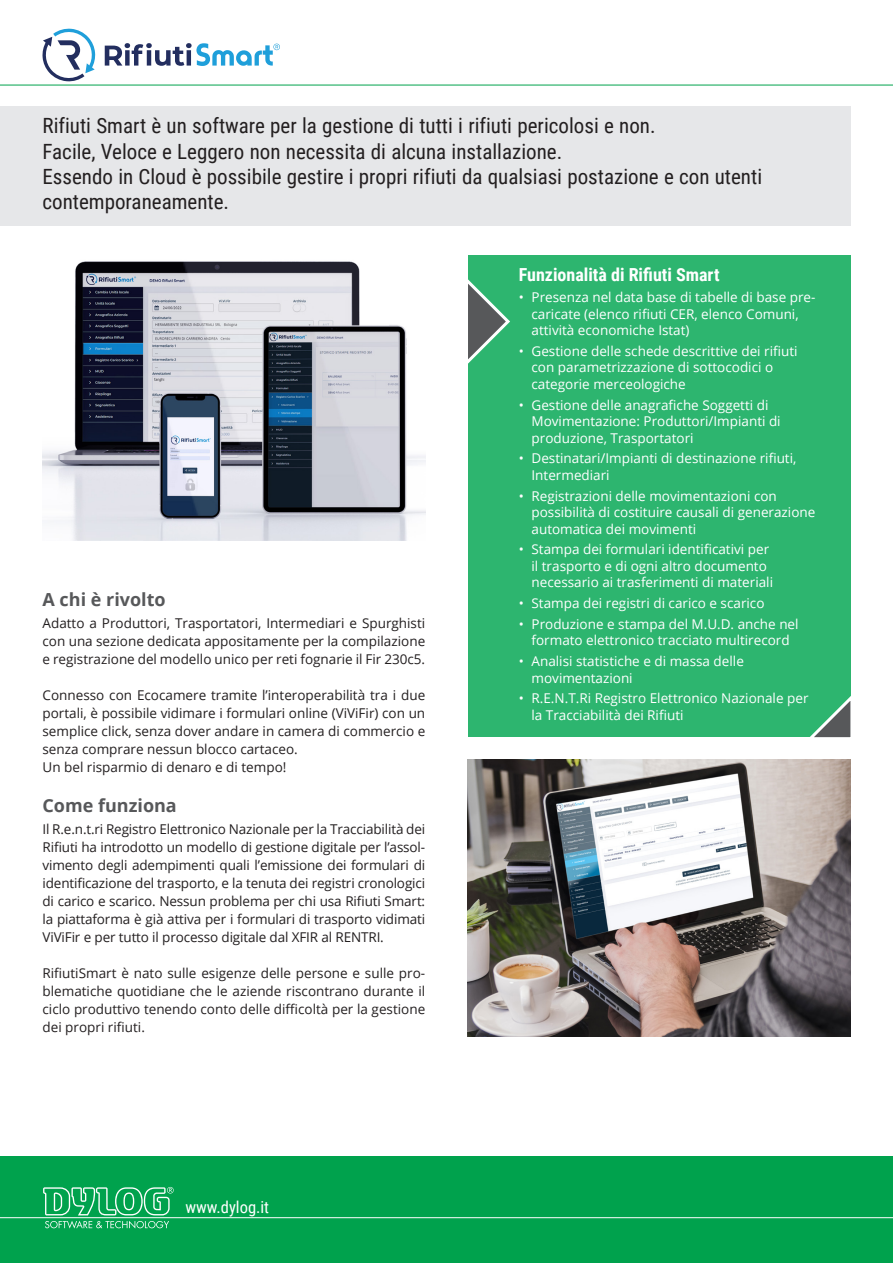
<style>
.page{position:relative;width:893px;height:1263px;background:#fff}
.page>*{position:absolute;margin:0;border:0;box-sizing:border-box;transform-origin:0 0}
.t1{font:21px/25.2px "Roboto Condensed";color:#231f20}
.t2{font:700 18px "Roboto Condensed";color:#fff}
.t3{font:700 18px "Open Sans";color:#57585a}
.t4{font:16.5px "Roboto Condensed";color:#fff}
.t5{font:13.5px/18px "Open Sans";color:#231f20;text-align:justify}
.t6{font:13.5px/16.5px "Open Sans";color:#fff}
</style>
<div class="page">
<div style="left:0;top:106px;width:850px;height:119px;background:#e6e7e9"></div>
<div style="left:0;top:1157px;width:893px;height:106px;background:#00a24d"></div>
<svg style="left:45px;top:1221px;width:124px;height:7px"></svg>
<svg style="left:43px;top:1187px;width:131px;height:28px"></svg>
<hr style="left:0;top:1217px;width:893px;height:1px;background:#fff">
<svg style="left:43px;top:29px;width:53px;height:52px"></svg>
<svg style="left:105px;top:43px;width:175px;height:23px"></svg>
<div style="left:468px;top:255px;width:382px;height:482px;background:#2db56f"></div>
<svg style="left:468px;top:279px;width:42px;height:85px"></svg>
<svg style="left:810px;top:690px;width:41px;height:48px"></svg>
<img style="left:43px;top:261px;width:382px;height:279px">
<img style="left:468px;top:760px;width:382px;height:277px">
<hr style="left:0;top:85px;width:893px;height:1px;background:#00a24d">
<h1 class="t1" style="left:43px;top:113px;width:751px">Tre configurazio i di prodotto pensate per soddisfa e le esigenze di qualsiasi tipo di hotel,<br>B&amp;B, ost li, piccoli alberghi o altre trutture ricettive.</h1>
<p class="t1" style="left:43px;top:113px;width:721px">Rifiuti Smart è un software per la gestione di tutti i rifiuti pericolosi e non.<br>Facile, Veloce e Leggero non necessita di alcuna installazione.<br>Essendo in Cloud è possibile gestire i propri rifiuti da qualsiasi postazione e con utenti contemporaneamente.</p>
<h2 class="t3" style="left:43px;top:587px;width:125px">A chi è rivolto</h2>
<p class="t5" style="left:43px;top:614px;width:384px">Adatto a Produttori, Trasportatori, Intermediari e Spurghisti con una sezione dedicata appositamente per la compilazione e registrazione del modello unico per reti fognarie il Fir 230c5.</p>
<p class="t5" style="left:43px;top:686px;width:384px;text-align:left">Connesso con Ecocamere tramite l’interoperabilità tra i due portali, è possibile vidimare i formulari online (ViViFir) con un semplice click, senza dover andare in camera di commercio e senza comprare nessun blocco cartaceo.<br>Un bel risparmio di denaro e di tempo!</p>
<h2 class="t3" style="left:43px;top:793px;width:136px">Come funziona</h2>
<p class="t5" style="left:43px;top:820px;width:384px">Il R.e.n.t.ri Registro Elettronico Nazionale per la Tracciabilità dei Rifiuti ha introdotto un modello di gestione digitale per l’assol&shy;vimento degli adempimenti quali l’emissione dei formulari di identificazione del trasporto, e la tenuta dei registri cronologici di carico e scarico. Nessun problema per chi usa Rifiuti Smart: la piattaforma è già attiva per i formulari di trasporto vidimati ViViFir e per tutto il processo digitale dal XFIR al RENTRI.</p>
<p class="t5" style="left:43px;top:964px;width:384px">RifiutiSmart è nato sulle esigenze delle persone e sulle pro&shy;blematiche quotidiane che le aziende riscontrano durante il ciclo produttivo tenendo conto delle difficoltà per la gestione dei propri rifiuti.</p>
<p class="t4" style="left:185px;top:1195px;width:85px">www.dylog.it</p>
<h2 class="t2" style="left:519px;top:262px;width:202px">Funzionalità di Rifiuti Smart</h2>
<p class="t6" style="left:531px;top:289px;width:285px;text-indent:-13px">• Presenza nel data base di tabelle di base pre&shy;caricate (elenco rifiuti CER, elenco Comuni, attività economiche Istat)</p>
<p class="t6" style="left:531px;top:342px;width:267px;text-indent:-13px">• Gestione delle schede descrittive dei rifiuti con parametrizzazione di sottocodici o categorie merceologiche</p>
<p class="t6" style="left:531px;top:396px;width:251px;text-indent:-13px">• Gestione delle anagrafiche Soggetti di<br>Movimentazione: Produttori/Impianti di produzione, Trasportatori</p>
<p class="t6" style="left:531px;top:450px;width:266px;text-indent:-13px">• Destinatari/Impianti di destinazione rifiuti,<br>Intermediari</p>
<p class="t6" style="left:531px;top:487px;width:285px;text-indent:-13px">• Registrazioni delle movimentazioni con possibilità di costituire causali di generazione automatica dei movimenti</p>
<p class="t6" style="left:531px;top:541px;width:243px;text-indent:-13px">• Stampa dei formulari identificativi per il trasporto e di ogni altro documento necessario ai trasferimenti di materiali</p>
<p class="t6" style="left:519px;top:595px;width:247px">• Stampa dei registri di carico e scarico</p>
<p class="t6" style="left:519px;top:615px;width:281px;text-align:center">• Produzione e stampa del M.U.D. anche nel formato elettronico tracciato multirecord</p>
<p class="t6" style="left:531px;top:653px;width:214px;text-indent:-13px">• Analisi statistiche e di massa delle movimentazioni</p>
<p class="t6" style="left:531px;top:690px;width:278px;text-indent:-13px">• R.E.N.T.Ri Registro Elettronico Nazionale per la Tracciabilità dei Rifiuti</p>
</div>
